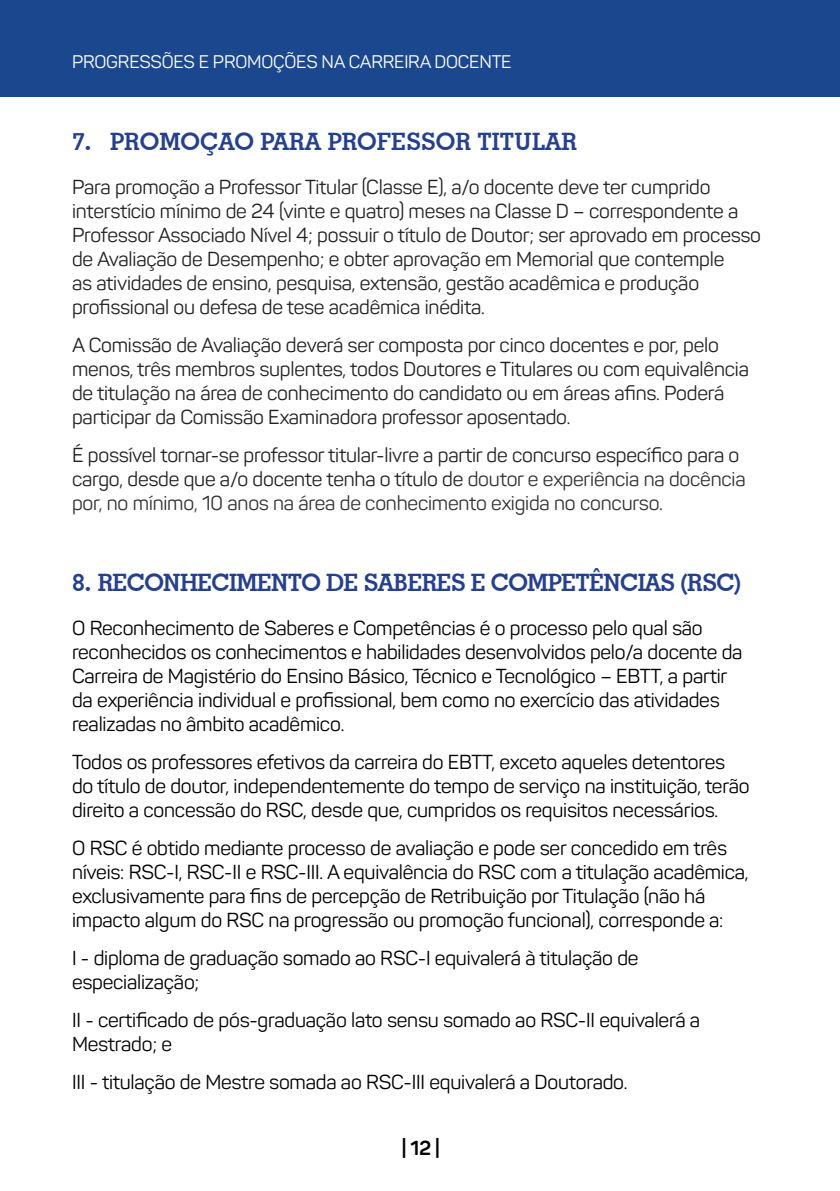
<style>
.page{position:relative;width:840px;height:1191px;background:#fff}
.page>*{position:absolute;margin:0;border:0;box-sizing:border-box;transform-origin:0 0}
.t1{font:700 24px "Geometric Slab 703 BT";letter-spacing:-.03em;color:#25408f}
.t2{font:700 24px "Geometric Slab 703 BT";color:#25408f}
.t3{font:20px/24px "Panton";letter-spacing:-.01em;color:#000}
.t4{font:20px/24px "Panton";letter-spacing:-.01em;color:#222}
.t5{font:700 20px "Panton";color:#000}
.t6{font:18px "Panton";letter-spacing:-.01em;color:#fff}
.s1{color:#333}
</style>
<div class="page">
<div style="left:0;top:0;width:839px;height:97px;background:#1a478e"></div>
<p class="t6" style="left:72px;top:50px;width:441px">PROGRESSÕES E PROMOÇÕES NA CARREIRA DOCENTE</p>
<p class="t2" style="left:72px;top:127px;width:506px">7. PROMOÇAO PARA PROFESSOR TITULAR</p>
<p class="t4" style="left:72px;top:175px;width:690px">Para promoção a Professor Titular (Classe E), a/o docente deve ter cumprido interstício mínimo de 24 (vinte e quatro) meses na Classe D – correspondente a Professor Associado Nível 4; possuir o título de Doutor; ser aprovado em processo de Avaliação de Desempenho; e obter aprovação em Memorial que contemple<br>as atividades de ensino, pesquisa, extensão, gestão acadêmica e produção profissional ou defesa de tese acadêmica inédita.</p>
<p class="t4" style="left:72px;top:333px;width:678px">A Comissão de Avaliação deverá ser composta por cinco docentes e por, pelo menos, três membros suplentes, todos Doutores e Titulares ou com equivalência de titulação na área de conhecimento do candidato ou em áreas afins. Poderá participar da Comissão Examinadora professor aposentado.</p>
<p class="t4" style="left:72px;top:443px;width:674px">É possível tornar-se professor titular-livre a partir de concurso específico para o cargo, desde que a/o docente tenha o título de <span class="s1">doutor e experiência na docência por, no mínimo, 10 anos na área de conhecimento exigida no concurso.</span></p>
<p class="t1" style="left:72px;top:568px;width:670px">8. RECONHECIMENTO DE SABERES E COMPETÊNCIAS (RSC)</p>
<p class="t3" style="left:72px;top:616px;width:671px">O Reconhecimento de Saberes e Competências é o processo pelo qual são reconhecidos os conhecimentos e habilidades desenvolvidos pelo/a docente da Carreira de Magistério do Ensino Básico, Técnico e Tecnológico – EBTT, a partir da experiência individual e profissional, bem como no exercício das atividades realizadas no âmbito acadêmico.</p>
<p class="t3" style="left:72px;top:750px;width:678px">Todos os professores efetivos da carreira do EBTT, exceto aqueles detentores do título de doutor, independentemente do tempo de serviço na instituição, terão direito a concessão do RSC, desde que, cumpridos os requisitos necessários.</p>
<p class="t3" style="left:72px;top:836px;width:677px">O RSC é obtido mediante processo de avaliação e pode ser concedido em três níveis: RSC-I, RSC-II e RSC-III. A equivalência do RSC com a titulação acadêmica, exclusivamente para fins de percepção de Retribuição por Titulação (não há impacto algum do RSC na progressão ou promoção funcional), corresponde a:</p>
<p class="t3" style="left:72px;top:946px;width:567px">I - diploma de graduação somado ao RSC-I equivalerá à titulação de especialização;</p>
<p class="t3" style="left:72px;top:1008px;width:629px">II - certificado de pós-graduação lato sensu somado ao RSC-II equivalerá a<br>Mestrado; e</p>
<p class="t3" style="left:72px;top:1070px;width:556px">III - titulação de Mestre somada ao RSC-III equivalerá a Doutorado.</p>
<p class="t5" style="left:401px;top:1136px;width:39px">| 12 |</p>
</div>
